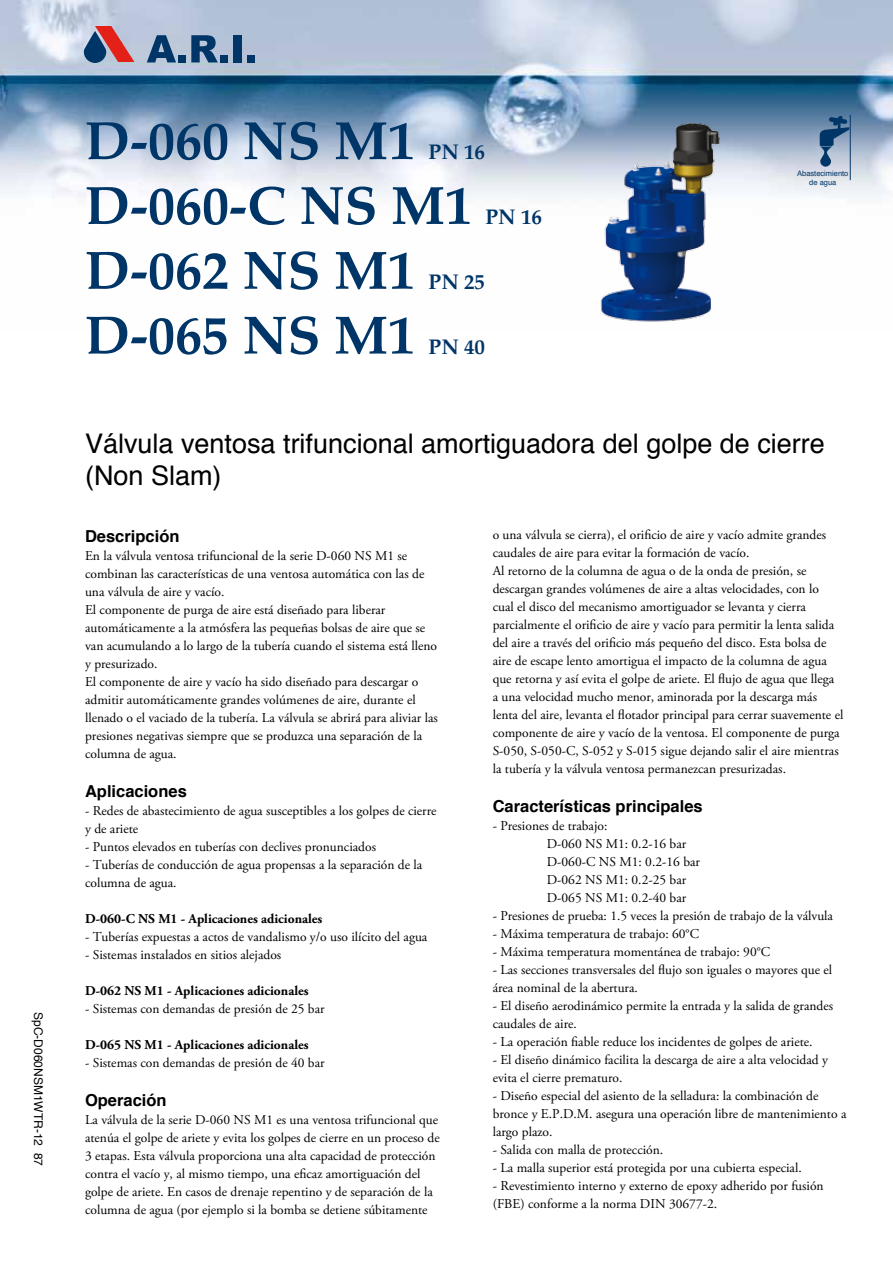
<style>
.page{position:relative;width:893px;height:1263px;background:#fff}
.page>*{position:absolute;margin:0;border:0;box-sizing:border-box;transform-origin:0 0}
.t1{font:700 54px "Palatino";color:#003567}
.t2{font:27px/32.4px "Helvetica";color:#000}
.t3{font:700 21px "Palatino";color:#003567}
.t4{font:700 16.5px "Helvetica";color:#000}
.t5{font:13.5px/18px "Adobe Garamond Pro";color:#000}
.t6{font:700 13.5px "Adobe Garamond Pro";color:#000}
.t7{font:12px "Helvetica";color:#000}
.t8{font:7.5px/9px "Helvetica";color:#003567;text-align:center}
</style>
<div class="page">
<img style="left:0;top:0;width:893px;height:199px">
<svg style="left:82px;top:26px;width:52px;height:37px;background:#9e7486"></svg>
<svg style="left:147px;top:35px;width:29px;height:27px"></svg>
<div style="left:178px;top:55px;width:8px;height:7px;background:#003567"></div>
<svg style="left:191px;top:35px;width:27px;height:27px"></svg>
<div style="left:220px;top:55px;width:8px;height:7px;background:#003567"></div>
<div style="left:233px;top:35px;width:9px;height:27px;background:#003567"></div>
<div style="left:247px;top:55px;width:8px;height:7px;background:#003567"></div>
<hr style="left:850px;top:115px;width:1px;height:65px;background:#003567">
<svg style="left:819px;top:116px;width:30px;height:51px;background:#6181a2"></svg>
<img style="left:598px;top:119px;width:126px;height:203px">
<p class="t7" style="left:48px;top:1012px;width:156px;rotate:90deg">SpC-D060NSM1WTR-12 87</p>
<h1 class="t1" style="left:85px;top:95px;width:331px">D-060 NS M1</h1>
<h3 class="t3" style="left:428px;top:134px;width:58px">PN 16</h3>
<h1 class="t1" style="left:85px;top:160px;width:388px">D-060-C NS M1</h1>
<h3 class="t3" style="left:485px;top:199px;width:58px">PN 16</h3>
<h1 class="t1" style="left:85px;top:224px;width:331px">D-062 NS M1</h1>
<h1 class="t1" style="left:85px;top:289px;width:331px">D-065 NS M1</h1>
<h3 class="t3" style="left:428px;top:264px;width:58px">PN 25</h3>
<h3 class="t3" style="left:428px;top:329px;width:58px">PN 40</h3>
<p class="t8" style="left:797px;top:169px;width:53px">Abastecimiento de agua</p>
<h2 class="t2" style="left:85px;top:428px;width:741px">Válvula ventosa trifuncional amortiguadora del golpe de cierre (Non Slam)</h2>
<p class="t4" style="left:85px;top:523px;width:96px">Descripción</p>
<p class="t5" style="left:85px;top:547px;width:354px">En la válvula ventosa trifuncional de la serie D-060 NS M1 se combinan las características de una ventosa automática con las de una válvula de aire y vacío.<br>El componente de purga de aire está diseñado para liberar automáticamente a la atmósfera las pequeñas bolsas de aire que se van acumulando a lo largo de la tubería cuando el sistema está lleno y presurizado.<br>El componente de aire y vacío ha sido diseñado para descargar o admitir automáticamente grandes volúmenes de aire, durante el llenado o el vaciado de la tubería. La válvula se abrirá para aliviar las presiones negativas siempre que se produzca una separación de la columna de agua.</p>
<p class="t4" style="left:85px;top:778px;width:103px">Aplicaciones</p>
<p class="t5" style="left:85px;top:802px;width:353px">- Redes de abastecimiento de agua susceptibles a los golpes de cierre y de ariete</p>
<p class="t5" style="left:85px;top:838px;width:292px">- Puntos elevados en tuberías con declives pronunciados</p>
<p class="t5" style="left:85px;top:856px;width:339px">- Tuberías de conducción de agua propensas a la separación de la columna de agua.</p>
<p class="t6" style="left:85px;top:911px;width:239px">D-060-C NS M1 - Aplicaciones adicionales</p>
<p class="t5" style="left:85px;top:928px;width:344px">- Tuberías expuestas a actos de vandalismo y/o uso ilícito del agua</p>
<p class="t5" style="left:85px;top:946px;width:198px">- Sistemas instalados en sitios alejados</p>
<p class="t6" style="left:85px;top:983px;width:225px">D-062 NS M1 - Aplicaciones adicionales</p>
<p class="t5" style="left:85px;top:1000px;width:241px">- Sistemas con demandas de presión de 25 bar</p>
<p class="t6" style="left:85px;top:1037px;width:225px">D-065 NS M1 - Aplicaciones adicionales</p>
<p class="t5" style="left:85px;top:1054px;width:241px">- Sistemas con demandas de presión de 40 bar</p>
<p class="t4" style="left:85px;top:1087px;width:83px">Operación</p>
<p class="t5" style="left:85px;top:1111px;width:356px">La válvula de la serie D-060 NS M1 es una ventosa trifuncional que atenúa el golpe de ariete y evita los golpes de cierre en un proceso de 3 etapas. Esta válvula proporciona una alta capacidad de protección contra el vacío y, al mismo tiempo, una eficaz amortiguación del golpe de ariete. En casos de drenaje repentino y de separación de la columna de agua (por ejemplo si la bomba se detiene súbitamente</p>
<p class="t5" style="left:493px;top:526px;width:352px">o una válvula se cierra), el orificio de aire y vacío admite grandes caudales de aire para evitar la formación de vacío.<br>Al retorno de la columna de agua o de la onda de presión, se descargan grandes volúmenes de aire a altas velocidades, con lo cual el disco del mecanismo amortiguador se levanta y cierra parcialmente el orificio de aire y vacío para permitir la lenta salida del aire a través del orificio más pequeño del disco. Esta bolsa de aire de escape lento amortigua el impacto de la columna de agua que retorna y así evita el golpe de ariete. El flujo de agua que llega<br>a una velocidad mucho menor, aminorada por la descarga más lenta del aire, levanta el flotador principal para cerrar suavemente el componente de aire y vacío de la ventosa. El componente de purga S-050, S-050-C, S-052 y S-015 sigue dejando salir el aire mientras la tubería y la válvula ventosa permanezcan presurizadas.</p>
<p class="t4" style="left:493px;top:793px;width:212px">Características principales</p>
<p class="t5" style="left:547px;top:817px;width:155px;text-indent:-54px">- Presiones de trabajo:<br>D-060 NS M1: 0.2-16 bar<br>D-060-C NS M1: 0.2-16 bar<br>D-062 NS M1: 0.2-25 bar<br>D-065 NS M1: 0.2-40 bar</p>
<p class="t5" style="left:493px;top:907px;width:342px">- Presiones de prueba: 1.5 veces la presión de trabajo de la válvula</p>
<p class="t5" style="left:493px;top:925px;width:208px">- Máxima temperatura de trabajo: 60°C</p>
<p class="t5" style="left:493px;top:943px;width:279px">- Máxima temperatura momentánea de trabajo: 90°C</p>
<p class="t5" style="left:493px;top:961px;width:341px">- Las secciones transversales del flujo son iguales o mayores que el área nominal de la abertura.</p>
<p class="t5" style="left:493px;top:997px;width:342px">- El diseño aerodinámico permite la entrada y la salida de grandes caudales de aire.</p>
<p class="t5" style="left:493px;top:1033px;width:321px">- La operación fiable reduce los incidentes de golpes de ariete.</p>
<p class="t5" style="left:493px;top:1051px;width:337px">- El diseño dinámico facilita la descarga de aire a alta velocidad y evita el cierre prematuro.</p>
<p class="t5" style="left:493px;top:1087px;width:355px">- Diseño especial del asiento de la selladura: la combinación de bronce y E.P.D.M. asegura una operación libre de mantenimiento a largo plazo.</p>
<p class="t5" style="left:493px;top:1141px;width:172px">- Salida con malla de protección.</p>
<p class="t5" style="left:493px;top:1159px;width:311px">- La malla superior está protegida por una cubierta especial.</p>
<p class="t5" style="left:493px;top:1177px;width:332px">- Revestimiento interno y externo de epoxy adherido por fusión (FBE) conforme a la norma DIN 30677-2.</p>
</div>
